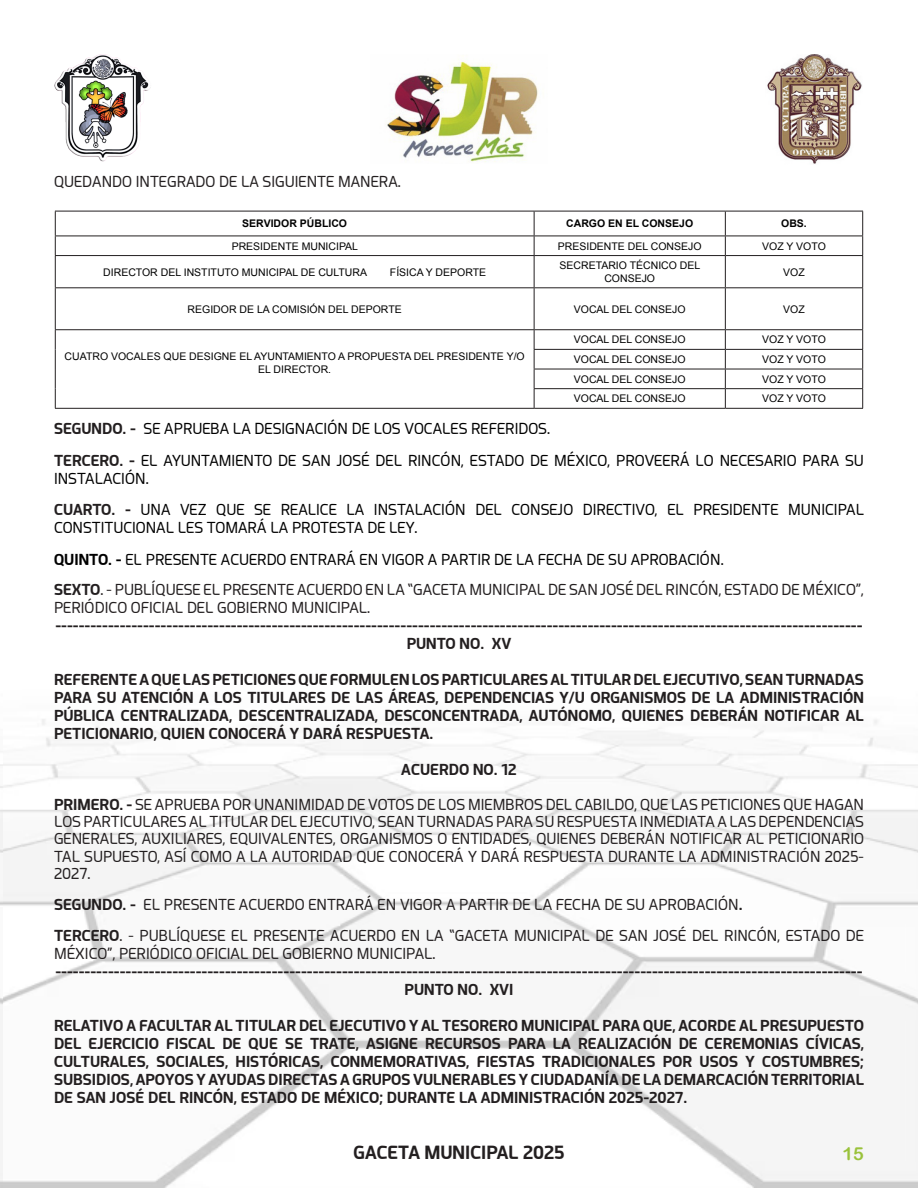
<style>
.page{position:relative;width:918px;height:1188px;background:#fff}
.page>*{position:absolute;margin:0;border:0;box-sizing:border-box;transform-origin:0 0}
.t1{font:700 18px "Acephimere";color:#231f20}
.t2{font:18px "Arial Rounded MT Bold";color:#9ac23b}
.t3{font:700 15px/18px "Acephimere";color:#231f20;text-align:center}
.t4{font:15px/17.2px "Acephimere";color:#231f20;text-align:justify}
.t5{font:15px/31.5px "Acephimere";color:#000}
.t6{font:10.5px/12.6px "Arial";color:#000;text-align:center}
.t7{font:700 10.5px "Arial";color:#000}
.s1{font-weight:700;color:#231f20}
.s2{font-weight:700}
.s3{color:#231f20}
</style>
<div class="page">
<img style="left:2px;top:268px;width:916px;height:920px">
<img style="left:386px;top:62px;width:152px;height:100px">
<img style="left:54px;top:55px;width:97px;height:107px">
<img style="left:767px;top:54px;width:95px;height:110px">
<hr style="left:55px;top:211px;width:479px;height:1px;background:#231f20">
<hr style="left:534px;top:211px;width:191px;height:1px;background:#231f20">
<hr style="left:725px;top:211px;width:138px;height:1px;background:#231f20">
<hr style="left:55px;top:236px;width:479px;height:1px;background:#231f20">
<svg style="left:55px;top:211px;width:1px;height:44px"></svg>
<hr style="left:534px;top:236px;width:191px;height:1px;background:#231f20">
<svg style="left:534px;top:211px;width:1px;height:44px"></svg>
<hr style="left:725px;top:236px;width:138px;height:1px;background:#231f20">
<svg style="left:725px;top:211px;width:1px;height:44px"></svg>
<svg style="left:862px;top:211px;width:1px;height:44px"></svg>
<hr style="left:55px;top:255px;width:479px;height:1px;background:#231f20">
<hr style="left:55px;top:256px;width:1px;height:31px;background:#231f20">
<hr style="left:534px;top:255px;width:191px;height:1px;background:#231f20">
<hr style="left:534px;top:256px;width:1px;height:31px;background:#231f20">
<hr style="left:725px;top:255px;width:138px;height:1px;background:#231f20">
<hr style="left:725px;top:256px;width:1px;height:31px;background:#231f20">
<hr style="left:862px;top:256px;width:1px;height:31px;background:#231f20">
<hr style="left:55px;top:287px;width:479px;height:1px;background:#231f20">
<hr style="left:55px;top:288px;width:1px;height:41px;background:#231f20">
<hr style="left:534px;top:287px;width:191px;height:1px;background:#231f20">
<hr style="left:534px;top:288px;width:1px;height:41px;background:#231f20">
<hr style="left:725px;top:287px;width:138px;height:1px;background:#231f20">
<hr style="left:725px;top:288px;width:1px;height:41px;background:#231f20">
<hr style="left:862px;top:288px;width:1px;height:41px;background:#231f20">
<hr style="left:55px;top:329px;width:479px;height:1px;background:#231f20">
<svg style="left:55px;top:330px;width:1px;height:78px"></svg>
<hr style="left:55px;top:408px;width:479px;height:1px;background:#231f20">
<hr style="left:534px;top:329px;width:191px;height:1px;background:#231f20">
<hr style="left:725px;top:329px;width:138px;height:1px;background:#231f20">
<hr style="left:534px;top:349px;width:191px;height:1px;background:#231f20">
<hr style="left:725px;top:349px;width:138px;height:1px;background:#231f20">
<hr style="left:534px;top:369px;width:191px;height:1px;background:#231f20">
<hr style="left:725px;top:369px;width:138px;height:1px;background:#231f20">
<hr style="left:534px;top:388px;width:191px;height:1px;background:#231f20">
<svg style="left:534px;top:330px;width:1px;height:78px"></svg>
<hr style="left:725px;top:388px;width:138px;height:1px;background:#231f20">
<svg style="left:725px;top:330px;width:1px;height:78px"></svg>
<svg style="left:862px;top:330px;width:1px;height:78px"></svg>
<hr style="left:534px;top:408px;width:191px;height:1px;background:#231f20">
<hr style="left:725px;top:408px;width:138px;height:1px;background:#231f20">
<p class="t4" style="left:54px;top:172px;width:349px">QUEDANDO INTEGRADO DE LA SIGUIENTE MANERA.</p>
<p class="t7" style="left:242px;top:217px;width:106px">SERVIDOR PÚBLICO</p>
<p class="t7" style="left:566px;top:217px;width:128px">CARGO EN EL CONSEJO</p>
<p class="t7" style="left:781px;top:217px;width:27px">OBS.</p>
<p class="t6" style="left:232px;top:240px;width:128px">PRESIDENTE MUNICIPAL</p>
<p class="t6" style="left:558px;top:240px;width:145px">PRESIDENTE DEL CONSEJO</p>
<p class="t6" style="left:762px;top:240px;width:65px">VOZ Y VOTO</p>
<p class="t6" style="left:103px;top:266px;width:265px">DIRECTOR DEL INSTITUTO MUNICIPAL DE CULTURA</p>
<p class="t6" style="left:390px;top:266px;width:98px">FÍSICA Y DEPORTE</p>
<p class="t6" style="left:560px;top:259px;width:142px">SECRETARIO TÉCNICO DEL<br>CONSEJO</p>
<p class="t6" style="left:783px;top:266px;width:23px">VOZ</p>
<p class="t6" style="left:188px;top:303px;width:216px">REGIDOR DE LA COMISIÓN DEL DEPORTE</p>
<p class="t6" style="left:574px;top:303px;width:113px">VOCAL DEL CONSEJO</p>
<p class="t6" style="left:783px;top:303px;width:23px">VOZ</p>
<p class="t6" style="left:65px;top:350px;width:462px">CUATRO VOCALES QUE DESIGNE EL AYUNTAMIENTO A PROPUESTA DEL PRESIDENTE Y/O<br>EL DIRECTOR.</p>
<p class="t6" style="left:574px;top:334px;width:113px">VOCAL DEL CONSEJO</p>
<p class="t6" style="left:762px;top:334px;width:65px">VOZ Y VOTO</p>
<p class="t6" style="left:574px;top:353px;width:113px">VOCAL DEL CONSEJO</p>
<p class="t6" style="left:762px;top:353px;width:65px">VOZ Y VOTO</p>
<p class="t6" style="left:574px;top:373px;width:113px">VOCAL DEL CONSEJO</p>
<p class="t6" style="left:762px;top:373px;width:65px">VOZ Y VOTO</p>
<p class="t6" style="left:574px;top:392px;width:113px">VOCAL DEL CONSEJO</p>
<p class="t6" style="left:762px;top:392px;width:65px">VOZ Y VOTO</p>
<p class="t5" style="left:54px;top:412px;width:811px"><span class="s1">SEGUNDO. -</span> SE APRUEBA LA DESIGNACIÓN DE LOS VOCALES REFERIDOS.<br><span class="s1">TERCERO. -</span> EL AYUNTAMIENTO DE SAN JOSÉ DEL RINCÓN, ESTADO DE MÉXICO, PROVEERÁ LO NECESARIO PARA SU</p>
<p class="t5" style="left:54px;top:462px;width:812px">INSTALACIÓN.<br><span class="s1">CUARTO. -</span> UNA VEZ QUE SE REALICE LA INSTALACIÓN DEL CONSEJO DIRECTIVO, EL PRESIDENTE MUNICIPAL</p>
<p class="t5" style="left:54px;top:512px;width:812px">CONSTITUCIONAL LES TOMARÁ LA PROTESTA DE LEY.<br><span class="s2">QUINTO. -</span> EL PRESENTE ACUERDO ENTRARÁ EN VIGOR A PARTIR DE LA FECHA DE SU APROBACIÓN.<br><span class="s1">SEXTO</span><span class="s3">. - PUBLÍQUESE EL PRESENTE ACUERDO EN LA “GACETA MUNICIPAL DE SAN JOSÉ DEL RINCÓN, ESTADO DE MÉXICO”,</span></p>
<p class="t4" style="left:54px;top:598px;width:318px">PERIÓDICO OFICIAL DEL GOBIERNO MUNICIPAL.</p>
<p class="t3" style="left:55px;top:616px;width:809px">------------------------------------------------------------------------------------------------------------------------------------------<br>PUNTO NO. XV</p>
<p class="t3" style="left:54px;top:670px;width:812px;text-align:justify">REFERENTE A QUE LAS PETICIONES QUE FORMULEN LOS PARTICULARES AL TITULAR DEL EJECUTIVO, SEAN TURNADAS PARA SU ATENCIÓN A LOS TITULARES DE LAS ÁREAS, DEPENDENCIAS Y/U ORGANISMOS DE LA ADMINISTRACIÓN PÚBLICA CENTRALIZADA, DESCENTRALIZADA, DESCONCENTRADA, AUTÓNOMO, QUIENES DEBERÁN NOTIFICAR AL PETICIONARIO, QUIEN CONOCERÁ Y DARÁ RESPUESTA.</p>
<p class="t3" style="left:401px;top:760px;width:117px">ACUERDO NO. 12</p>
<p class="t4" style="left:54px;top:795px;width:812px"><span class="s2">PRIMERO. -</span> SE APRUEBA POR UNANIMIDAD DE VOTOS DE LOS MIEMBROS DEL CABILDO, QUE LAS PETICIONES QUE HAGAN LOS PARTICULARES AL TITULAR DEL EJECUTIVO, SEAN TURNADAS PARA SU RESPUESTA INMEDIATA A LAS DEPENDENCIAS GENERALES, AUXILIARES, EQUIVALENTES, ORGANISMOS O ENTIDADES, QUIENES DEBERÁN NOTIFICAR AL PETICIONARIO TAL SUPUESTO, ASÍ COMO A LA AUTORIDAD QUE CONOCERÁ Y DARÁ RESPUESTA DURANTE LA ADMINISTRACIÓN 2025- 2027.</p>
<p class="t4" style="left:54px;top:888px;width:812px;line-height:31.5px"><span class="s2">SEGUNDO. -</span> EL PRESENTE ACUERDO ENTRARÁ EN VIGOR A PARTIR DE LA FECHA DE SU APROBACIÓN<span class="s2">.<br>TERCERO</span>. - PUBLÍQUESE EL PRESENTE ACUERDO EN LA “GACETA MUNICIPAL DE SAN JOSÉ DEL RINCÓN, ESTADO DE</p>
<p class="t4" style="left:54px;top:945px;width:383px">MÉXICO”, PERIÓDICO OFICIAL DEL GOBIERNO MUNICIPAL.</p>
<p class="t3" style="left:55px;top:962px;width:809px">------------------------------------------------------------------------------------------------------------------------------------------<br>PUNTO NO. XVI</p>
<p class="t3" style="left:54px;top:1016px;width:812px;text-align:justify">RELATIVO A FACULTAR AL TITULAR DEL EJECUTIVO Y AL TESORERO MUNICIPAL PARA QUE, ACORDE AL PRESUPUESTO DEL EJERCICIO FISCAL DE QUE SE TRATE, ASIGNE RECURSOS PARA LA REALIZACIÓN DE CEREMONIAS CÍVICAS, CULTURALES, SOCIALES, HISTÓRICAS, CONMEMORATIVAS, FIESTAS TRADICIONALES POR USOS Y COSTUMBRES; SUBSIDIOS, APOYOS Y AYUDAS DIRECTAS A GRUPOS VULNERABLES Y CIUDADANÍA DE LA DEMARCACIÓN TERRITORIAL DE SAN JOSÉ DEL RINCÓN, ESTADO DE MÉXICO; DURANTE LA ADMINISTRACIÓN 2025-2027.</p>
<p class="t1" style="left:354px;top:1140px;width:212px">GACETA MUNICIPAL 2025</p>
<p class="t2" style="left:843px;top:1143px;width:23px">15</p>
</div>
